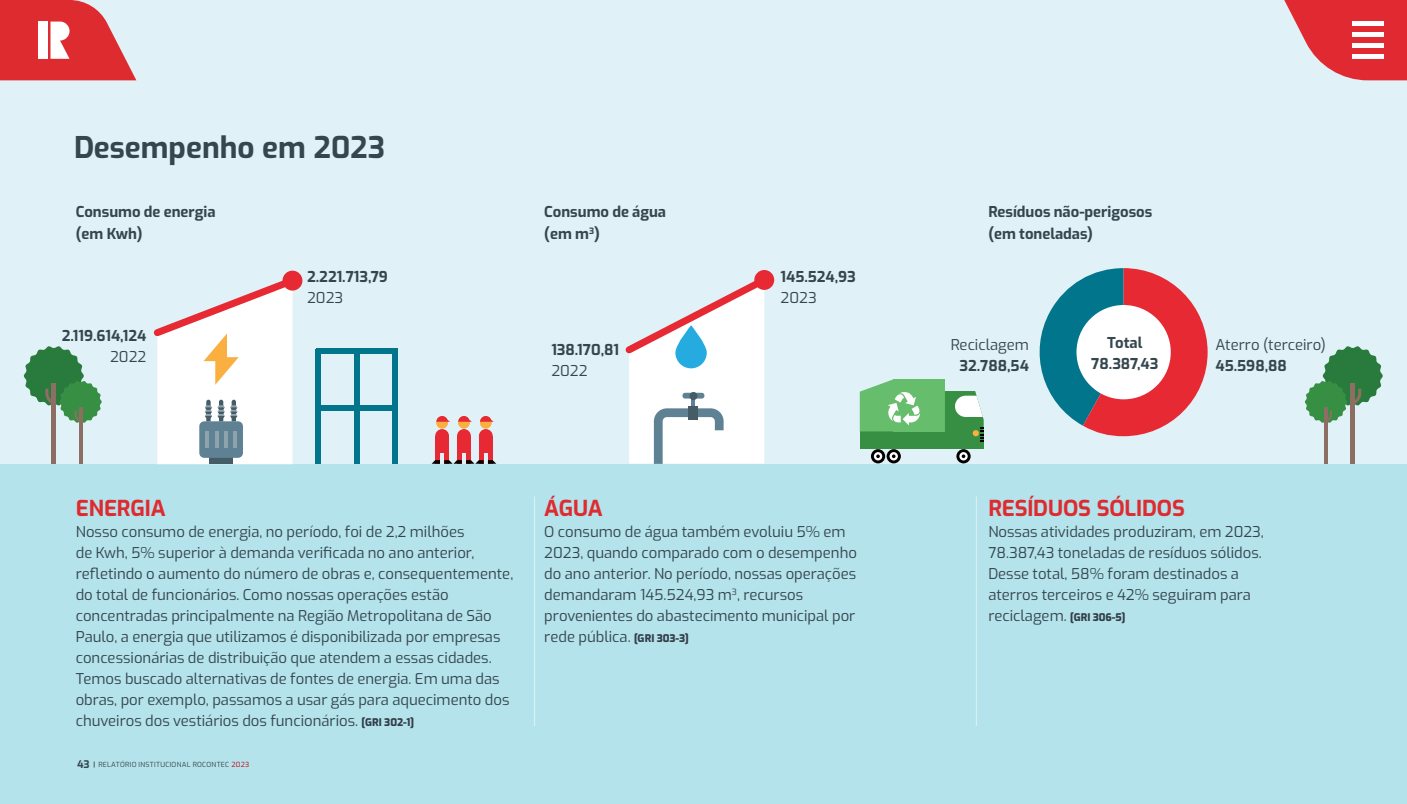
<style>
.page{position:relative;width:1407px;height:804px;background:#fff}
.page>*{position:absolute;margin:0;border:0;box-sizing:border-box;transform-origin:0 0}
.t1{font:700 29.75px "Exo";color:#35464f}
.t2{font:700 21.88px "Exo";letter-spacing:-.005em;color:#de2b30}
.t3{font:14.88px/21px "Exo";color:#35464f}
.t4{font:700 14.88px/21px "Exo";color:#35464f}
.t5{font:7px "Exo";letter-spacing:.04em;color:#35464f}
.s1{font-weight:800;font-size:10.5px;color:#323e48}
.s2{font-weight:700;font-size:10.5px}
.s3{font-weight:700}
.s4{color:#bf0512}
</style>
<div class="page">
<div style="left:0;top:0;width:1407px;height:803px;background:#e0f2f7"></div>
<div style="left:0;top:464px;width:1407px;height:339px;background:#b5e3eb"></div>
<svg style="left:1039px;top:268px;width:168px;height:168px"></svg>
<div style="left:1076px;top:305px;width:95px;height:94px;background:#fff;border-radius:50%"></div>
<hr style="left:534px;top:496px;width:1px;height:229px;background:#e0f2f7">
<hr style="left:976px;top:496px;width:1px;height:229px;background:#e0f2f7">
<svg style="left:480px;top:417px;width:11px;height:11px"></svg>
<svg style="left:480px;top:416px;width:13px;height:5px"></svg>
<div style="left:479px;top:429px;width:14px;height:13px;background:#e62933;border-radius:50%"></div>
<div style="left:479px;top:436px;width:14px;height:16px;background:#e62933"></div>
<div style="left:488px;top:452px;width:5px;height:11px;background:#e62933"></div>
<div style="left:479px;top:452px;width:5px;height:11px;background:#e62933"></div>
<svg style="left:458px;top:417px;width:12px;height:11px"></svg>
<svg style="left:458px;top:416px;width:13px;height:5px"></svg>
<div style="left:457px;top:429px;width:14px;height:13px;background:#e62933;border-radius:50%"></div>
<div style="left:457px;top:436px;width:14px;height:16px;background:#e62933"></div>
<div style="left:466px;top:452px;width:5px;height:11px;background:#e62933"></div>
<div style="left:457px;top:452px;width:5px;height:11px;background:#e62933"></div>
<svg style="left:436px;top:417px;width:12px;height:11px"></svg>
<svg style="left:436px;top:416px;width:13px;height:5px"></svg>
<div style="left:435px;top:429px;width:14px;height:13px;background:#e62933;border-radius:50%"></div>
<div style="left:435px;top:436px;width:14px;height:16px;background:#e62933"></div>
<div style="left:444px;top:452px;width:5px;height:11px;background:#e62933"></div>
<div style="left:435px;top:452px;width:5px;height:11px;background:#e62933"></div>
<svg style="left:432px;top:460px;width:64px;height:3px"></svg>
<div style="left:315px;top:348px;width:6px;height:115px;background:#00758c"></div>
<div style="left:354px;top:348px;width:5px;height:115px;background:#00758c"></div>
<div style="left:392px;top:348px;width:6px;height:115px;background:#00758c"></div>
<div style="left:316px;top:348px;width:82px;height:6px;background:#00758c"></div>
<div style="left:316px;top:405px;width:82px;height:5px;background:#00758c"></div>
<svg style="left:153px;top:271px;width:148px;height:193px"></svg>
<svg style="left:625px;top:270px;width:149px;height:193px"></svg>
<div style="left:689px;top:406px;width:9px;height:13px;background:#455c66"></div>
<hr style="left:691px;top:395px;width:4px;height:11px;background:#5e8294">
<div style="left:682px;top:392px;width:22px;height:6px;background:#5e8294;border-radius:3px"></div>
<div style="left:689px;top:392px;width:8px;height:8px;background:#455c66;border-radius:50%"></div>
<div style="left:860px;top:431px;width:124px;height:17px;background:#368f42"></div>
<div style="left:894px;top:379px;width:51px;height:52px;background:#66bd6b"></div>
<svg style="left:956px;top:449px;width:14px;height:14px"></svg>
<svg style="left:959px;top:452px;width:9px;height:8px"></svg>
<svg style="left:962px;top:454px;width:3px;height:4px"></svg>
<svg style="left:886px;top:449px;width:15px;height:14px"></svg>
<svg style="left:889px;top:452px;width:9px;height:8px"></svg>
<svg style="left:892px;top:454px;width:3px;height:4px"></svg>
<svg style="left:871px;top:449px;width:14px;height:14px"></svg>
<svg style="left:874px;top:452px;width:8px;height:8px"></svg>
<svg style="left:876px;top:454px;width:4px;height:4px"></svg>
<svg style="left:945px;top:391px;width:39px;height:51px"></svg>
<svg style="left:860px;top:379px;width:60px;height:52px"></svg>
<div style="left:51px;top:383px;width:5px;height:81px;background:#8c6e63"></div>
<svg style="left:24px;top:346px;width:78px;height:77px"></svg>
<hr style="left:79px;top:407px;width:3px;height:57px;background:#8c6e63">
<div style="left:1350px;top:383px;width:5px;height:81px;background:#8c6e63"></div>
<svg style="left:1305px;top:346px;width:77px;height:77px"></svg>
<hr style="left:1324px;top:407px;width:3px;height:57px;background:#8c6e63">
<svg style="left:675px;top:325px;width:32px;height:43px"></svg>
<svg style="left:0;top:0;width:136px;height:80px"></svg>
<svg style="left:1284px;top:0;width:123px;height:80px"></svg>
<div style="left:1352px;top:21px;width:31px;height:5px;background:#fff"></div>
<div style="left:1352px;top:32px;width:31px;height:5px;background:#fff"></div>
<div style="left:1352px;top:43px;width:31px;height:5px;background:#fff"></div>
<hr style="left:1352px;top:54px;width:31px;height:4px;background:#fff">
<h1 class="t1" style="left:74px;top:124px;width:312px">Desempenho em 2023</h1>
<p class="t4" style="left:76px;top:200px;width:141px">Consumo de energia (em Kwh)</p>
<p class="t4" style="left:62px;top:324px;width:86px">2.119.614,124</p>
<p class="t3" style="left:110px;top:345px;width:38px">2022</p>
<p class="t4" style="left:307px;top:265px;width:82px">2.221.713,79</p>
<p class="t3" style="left:307px;top:286px;width:38px">2023</p>
<p class="t4" style="left:544px;top:200px;width:123px">Consumo de água (em m<sup>3</sup>)</p>
<p class="t4" style="left:551px;top:338px;width:69px">138.170,81</p>
<p class="t3" style="left:551px;top:359px;width:38px">2022</p>
<p class="t4" style="left:780px;top:265px;width:77px">145.524,93</p>
<p class="t3" style="left:780px;top:286px;width:38px">2023</p>
<h2 class="t2" style="left:76px;top:491px;width:92px">ENERGIA</h2>
<p class="t3" style="left:76px;top:520px;width:439px">Nosso consumo de energia, no período, foi de 2,2 milhões<br>de Kwh, 5% superior à demanda verificada no ano anterior, refletindo o aumento do número de obras e, consequentemente, do total de funcionários. Como nossas operações estão concentradas principalmente na Região Metropolitana de São Paulo, a energia que utilizamos é disponibilizada por empresas concessionárias de distribuição que atendem a essas cidades.<br>Temos buscado alternativas de fontes de energia. Em uma das obras, por exemplo, passamos a usar gás para aquecimento dos chuveiros dos vestiários dos funcionários. <span class="s1">[GRI 302-1]</span></p>
<p class="t5" style="left:77px;top:759px;width:174px"><span class="s2">43</span> <span class="s3">|</span> RELATÓRIO INSTITUCIONAL ROCONTEC <span class="s4">2023</span></p>
<h2 class="t2" style="left:544px;top:491px;width:60px">ÁGUA</h2>
<p class="t3" style="left:544px;top:520px;width:314px">O consumo de água também evoluiu 5% em 2023, quando comparado com o desempenho do ano anterior. No período, nossas operações demandaram 145.524,93 m<sup>3</sup>, recursos provenientes do abastecimento municipal por rede pública. <span class="s1">[GRI 303-3]</span></p>
<p class="t4" style="left:988px;top:200px;width:165px">Resíduos não-perigosos (em toneladas)</p>
<p class="t3" style="left:951px;top:333px;width:80px">Reciclagem</p>
<p class="t4" style="left:959px;top:354px;width:71px">32.788,54</p>
<p class="t4" style="left:1091px;top:330px;width:69px;text-align:center">Total<br>78.387,43</p>
<p class="t3" style="left:1215px;top:333px;width:112px">Aterro (terceiro)</p>
<p class="t4" style="left:1215px;top:354px;width:73px">45.598,88</p>
<h2 class="t2" style="left:988px;top:491px;width:198px">RESÍDUOS SÓLIDOS</h2>
<p class="t3" style="left:988px;top:520px;width:277px">Nossas atividades produziram, em 2023, 78.387,43 toneladas de resíduos sólidos.<br>Desse total, 58% foram destinados a aterros terceiros e 42% seguiram para reciclagem. <span class="s1">[GRI 306-5]</span></p>
</div>
